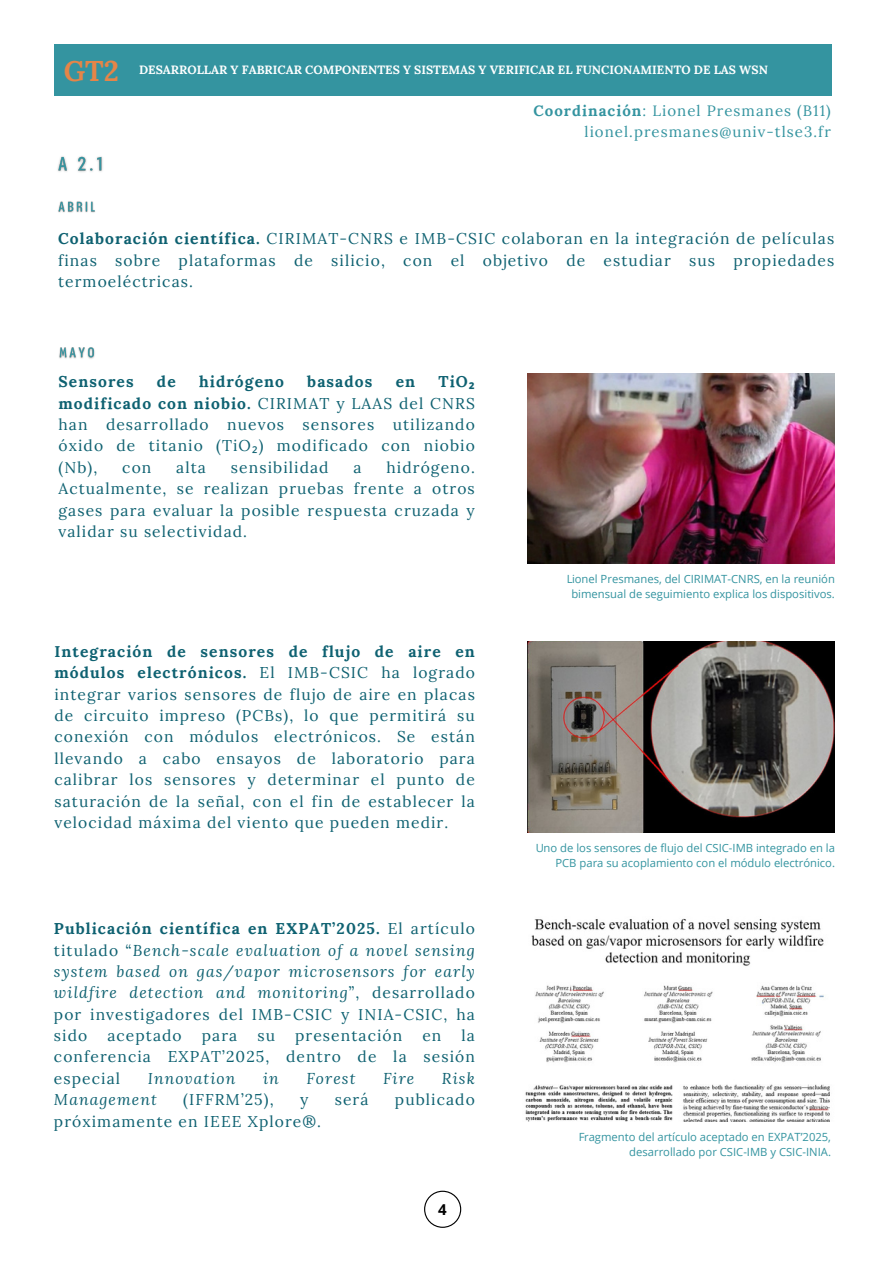
<style>
.page{position:relative;width:894px;height:1264px;background:#fff}
.page>*{position:absolute;margin:0;border:0;box-sizing:border-box;transform-origin:0 0}
.t1{font:700 28.5px "Lora";color:#e58548}
.t2{font:15.6px/21.5px "Lora";letter-spacing:.07em;color:#0e6171;text-align:justify}
.t3{font:italic 15.6px/21.5px "Lora";letter-spacing:.07em;color:#0e6171;text-align:justify}
.t4{font:700 15.6px "Lora";letter-spacing:.07em;color:#0e6171}
.t5{font:15px/20.2px "Lora";letter-spacing:.07em;color:#3494a0;text-align:right}
.t6{font:700 15px "Open Sans";color:#000}
.t7{font:700 12px "Lora";color:#fff}
.t8{font:11.25px/15px "Open Sans";color:#3494a0;text-align:right}
.s1{font-weight:700}
.s2{font-family:"Noto Sans";font-weight:700}
.s3{font-family:"Noto Sans"}
.s4{font-weight:700;font-style:normal}
.s5{font-style:normal}
</style>
<div class="page">
<div style="left:54px;top:45px;width:776px;height:50px;background:#3494a0"></div>
<svg style="left:424px;top:1190px;width:37px;height:37px"></svg>
<img style="left:58px;top:201px;width:37px;height:12px">
<img style="left:57px;top:156px;width:46px;height:16px">
<img style="left:527px;top:373px;width:307px;height:190px">
<img style="left:59px;top:347px;width:36px;height:12px">
<img style="left:527px;top:642px;width:307px;height:190px">
<img style="left:525px;top:918px;width:305px;height:203px">
<h1 class="t1" style="left:64px;top:52px;width:57px">GT2</h1>
<p class="t7" style="left:139px;top:62px;width:630px">DESARROLLAR Y FABRICAR COMPONENTES Y SISTEMAS Y VERIFICAR EL FUNCIONAMIENTO DE LAS WSN</p>
<p class="t5" style="left:533px;top:101px;width:299px"><span class="s1">Coordinación</span>: Lionel Presmanes (B11) lionel.presmanes@univ-tlse3.fr</p>
<p class="t2" style="left:58px;top:228px;width:777px"><span class="s1">Colaboración científica.</span> CIRIMAT-CNRS e IMB-CSIC colaboran en la integración de películas finas sobre plataformas de silicio, con el objetivo de estudiar sus propiedades termoeléctricas.</p>
<p class="t4" style="left:58px;top:371px;width:77px">Sensores</p>
<p class="t4" style="left:157px;top:371px;width:20px">de</p>
<p class="t4" style="left:199px;top:371px;width:86px">hidrógeno</p>
<p class="t4" style="left:307px;top:371px;width:67px">basados</p>
<p class="t4" style="left:395px;top:371px;width:21px">en</p>
<p class="t2" style="left:58px;top:371px;width:418px;text-indent:380px"><span class="s1">TiO</span><span class="s2">₂ </span><span class="s1">modificado con niobio.</span> CIRIMAT y LAAS del CNRS han desarrollado nuevos sensores utilizando óxido de titanio (TiO<span class="s3">₂</span>) modificado con niobio (Nb),</p>
<p class="t2" style="left:58px;top:456px;width:418px;text-indent:328px">hidrógeno.<br>Actualmente, se realizan pruebas frente a otros gases para evaluar la posible respuesta cruzada y validar su selectividad.</p>
<p class="t2" style="left:122px;top:456px;width:31px">con</p>
<p class="t2" style="left:176px;top:456px;width:31px">alta</p>
<p class="t2" style="left:231px;top:456px;width:99px">sensibilidad</p>
<p class="t2" style="left:353px;top:456px;width:10px">a</p>
<p class="t2" style="left:54px;top:640px;width:422px"><span class="s1">Integración de sensores de flujo de aire en módulos electrónicos.</span> El IMB-CSIC ha logrado integrar varios sensores de flujo de aire en placas de circuito impreso (PCBs), lo que permitirá su conexión con módulos electrónicos. Se están llevando a cabo ensayos de laboratorio para calibrar los sensores y determinar el punto de saturación de la señal, con el fin de establecer la velocidad máxima del viento que pueden medir.</p>
<p class="t3" style="left:54px;top:917px;width:422px"><span class="s4">Publicación científica en EXPAT’2025.</span> <span class="s5">El artículo titulado “</span>Bench-scale evaluation of a novel sensing system based on gas/vapor microsensors for early wildfire detection and monitoring<span class="s5">”, desarrollado por investigadores del IMB-CSIC y INIA-CSIC, ha sido</span></p>
<p class="t2" style="left:107px;top:1024px;width:76px">aceptado</p>
<p class="t2" style="left:202px;top:1024px;width:37px">para</p>
<p class="t2" style="left:257px;top:1024px;width:19px">su</p>
<p class="t2" style="left:295px;top:1024px;width:109px">presentación</p>
<p class="t2" style="left:422px;top:1024px;width:21px">en</p>
<p class="t2" style="left:54px;top:1024px;width:422px;text-indent:407px">la conferencia EXPAT’2025, dentro de la sesión especial</p>
<p class="t3" style="left:148px;top:1067px;width:89px">Innovation</p>
<p class="t3" style="left:263px;top:1067px;width:17px">in</p>
<p class="t3" style="left:306px;top:1067px;width:50px">Forest</p>
<p class="t3" style="left:383px;top:1067px;width:33px">Fire</p>
<p class="t3" style="left:442px;top:1067px;width:34px">Risk</p>
<p class="t3" style="left:54px;top:1088px;width:104px">Management</p>
<p class="t2" style="left:183px;top:1088px;width:92px">(IFFRM’25),</p>
<p class="t2" style="left:300px;top:1088px;width:10px">y</p>
<p class="t2" style="left:334px;top:1088px;width:35px">será</p>
<p class="t2" style="left:395px;top:1088px;width:81px">publicado</p>
<p class="t2" style="left:54px;top:1110px;width:268px">próximamente en IEEE Xplore®.</p>
<p class="t6" style="left:438px;top:1198px;width:10px">4</p>
<p class="t8" style="left:566px;top:571px;width:270px;text-align:center">Lionel Presmanes, del CIRIMAT-CNRS, en la reunión bimensual de seguimiento explica los dispositivos.</p>
<p class="t8" style="left:535px;top:839px;width:301px">Uno de los sensores de flujo del CSIC-IMB integrado en la<br>PCB para su acoplamiento con el módulo electrónico.</p>
<p class="t8" style="left:578px;top:1128px;width:254px">Fragmento del artículo aceptado en EXPAT’2025, desarrollado por CSIC-IMB y CSIC-INIA.</p>
</div>
